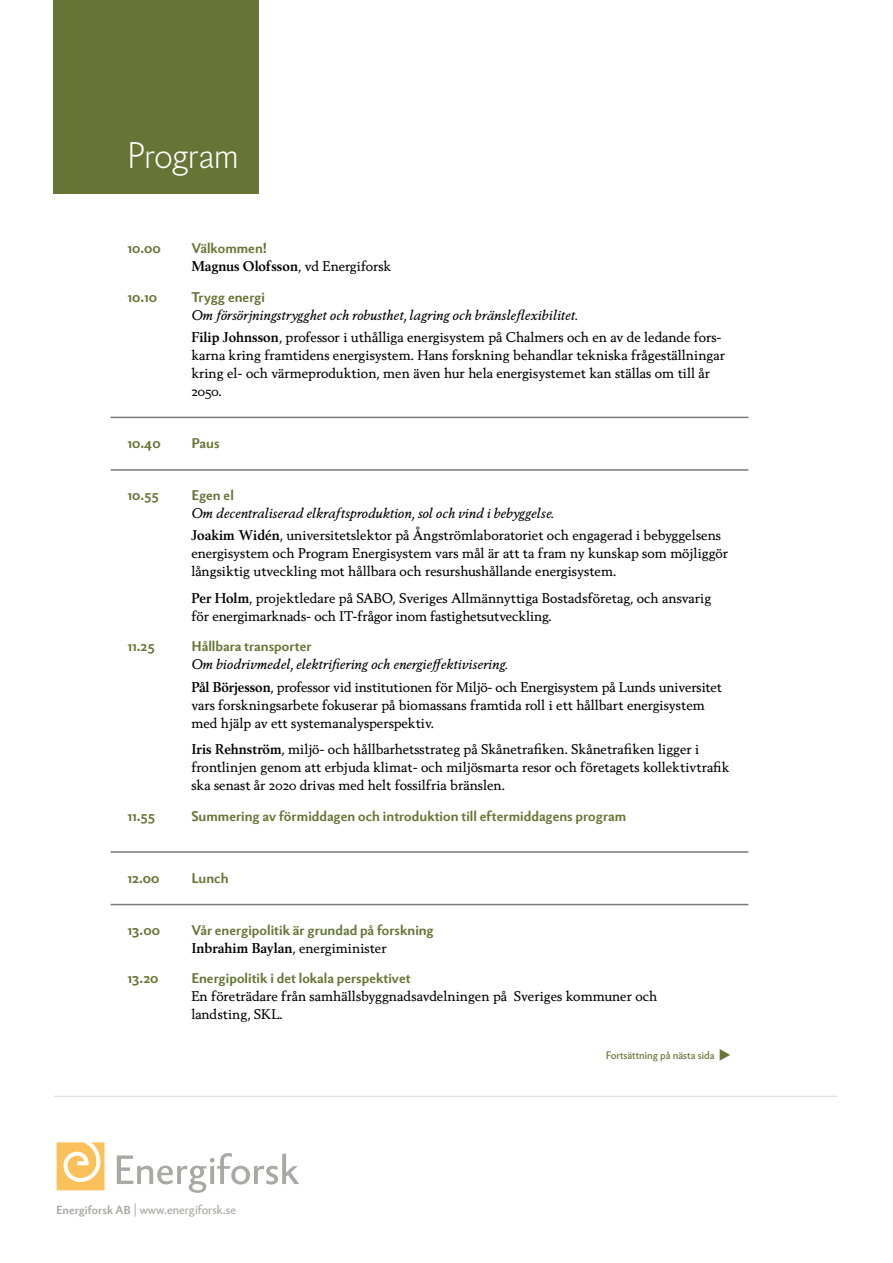
<style>
.page{position:relative;width:893px;height:1263px;background:#fff}
.page>*{position:absolute;margin:0;border:0;box-sizing:border-box;transform-origin:0 0}
.t1{font:300 36px "Berling Nova Sans Pro";letter-spacing:-.005em;color:#fff}
.t2{font:13.5px/18px "Berling Nova Text Pro";color:#000}
.t3{font:700 13.5px "Berling Nova Sans Pro";color:#667535}
.t4{font:italic 13.5px/22.2px "Berling Nova Text Pro";color:#000}
.t5{font:700 13.5px "Berling Nova Text Pro";color:#000}
.t6{font:12px "Berling Nova Sans Pro";color:#a8a8a7}
.t7{font:10.5px "Berling Nova Sans Pro";color:#667535}
.s1{font-weight:400}
.s2{font-weight:700;font-style:normal}
.s3{font-style:normal}
.s4{font-style:italic}
.s5{font-weight:700}
.s6{font-weight:700;font-size:11.25px}
</style>
<div class="page">
<hr style="left:54px;top:1096px;width:783px;height:1px;background:#d5d5d5">
<div style="left:53px;top:0;width:205px;height:193px;background:#667535"></div>
<hr style="left:111px;top:417px;width:637px;height:1px;background:#7c7b7b">
<hr style="left:111px;top:469px;width:637px;height:2px;background:#7c7b7b">
<hr style="left:111px;top:851px;width:637px;height:2px;background:#7c7b7b">
<hr style="left:111px;top:904px;width:637px;height:1px;background:#7c7b7b">
<svg style="left:117px;top:1153px;width:182px;height:40px"></svg>
<svg style="left:57px;top:1142px;width:47px;height:48px"></svg>
<h1 class="t1" style="left:128px;top:130px;width:112px">Program</h1>
<p class="t3" style="left:128px;top:238px;width:35px">10.00</p>
<p class="t3" style="left:191px;top:238px;width:77px">Välkommen!</p>
<p class="t5" style="left:191px;top:257px;width:202px">Magnus Olofsson<span class="s1">, vd Energiforsk</span></p>
<p class="t3" style="left:128px;top:287px;width:31px">10.10</p>
<p class="t3" style="left:191px;top:287px;width:75px">Trygg energi</p>
<p class="t4" style="left:191px;top:304px;width:532px">Om försörjningstrygghet och robusthet, lagring och bränsleflexibilitet.<br><span class="s2">Filip Johnsson</span><span class="s3">, professor i uthålliga energisystem på Chalmers och en av de ledande fors-</span></p>
<p class="t2" style="left:191px;top:346px;width:535px">karna kring framtidens energisystem. Hans forskning behandlar tekniska frågeställningar kring el- och värmeproduktion, men även hur hela energisystemet kan ställas om till år<br>2050.</p>
<p class="t3" style="left:128px;top:433px;width:35px">10.40</p>
<p class="t3" style="left:191px;top:433px;width:30px">Paus</p>
<p class="t3" style="left:128px;top:485px;width:33px">10.55</p>
<p class="t3" style="left:191px;top:485px;width:44px">Egen el</p>
<p class="t2" style="left:191px;top:502px;width:531px;line-height:22.2px"><span class="s4">Om decentraliserad elkraftsproduktion, sol och vind i bebyggelse.<br></span><span class="s5">Joakim Widén</span>, universitetslektor på Ångströmlaboratoriet och engagerad i bebyggelsens</p>
<p class="t2" style="left:191px;top:544px;width:538px">energisystem och Program Energisystem vars mål är att ta fram ny kunskap som möjliggör långsiktig utveckling mot hållbara och resurshushållande energisystem.</p>
<p class="t2" style="left:191px;top:588px;width:521px"><span class="s5">Per Holm</span>, projektledare på SABO, Sveriges Allmännyttiga Bostadsföretag, och ansvarig för energimarknads- och IT-frågor inom fastighetsutveckling.</p>
<p class="t3" style="left:128px;top:637px;width:29px">11.25</p>
<p class="t3" style="left:191px;top:637px;width:122px">Hållbara transporter</p>
<p class="t2" style="left:191px;top:653px;width:532px;line-height:22.2px"><span class="s4">Om biodrivmedel, elektrifiering och energieffektivisering.<br></span><span class="s5">Pål Börjesson</span>, professor vid institutionen för Miljö- och Energisystem på Lunds universitet</p>
<p class="t2" style="left:191px;top:695px;width:515px">vars forskningsarbete fokuserar på biomassans framtida roll i ett hållbart energisystem med hjälp av ett systemanalysperspektiv.</p>
<p class="t2" style="left:191px;top:740px;width:540px"><span class="s5">Iris Rehnström</span>, miljö- och hållbarhetsstrateg på Skånetrafiken. Skånetrafiken ligger i frontlinjen genom att erbjuda klimat- och miljösmarta resor och företagets kollektivtrafik ska senast år 2020 drivas med helt fossilfria bränslen.</p>
<p class="t3" style="left:128px;top:806px;width:29px">11.55</p>
<p class="t3" style="left:191px;top:806px;width:436px">Summering av förmiddagen och introduktion till eftermiddagens program</p>
<p class="t3" style="left:128px;top:868px;width:33px">12.00</p>
<p class="t3" style="left:191px;top:868px;width:39px">Lunch</p>
<p class="t3" style="left:128px;top:920px;width:34px">13.00</p>
<p class="t3" style="left:191px;top:920px;width:244px">Vår energipolitik är grundad på forskning</p>
<p class="t2" style="left:191px;top:938px;width:197px"><span class="s5">Inbrahim Baylan</span>, energiminister</p>
<p class="t3" style="left:128px;top:969px;width:33px">13.20</p>
<p class="t3" style="left:191px;top:969px;width:221px">Energipolitik i det lokala perspektivet</p>
<p class="t2" style="left:191px;top:987px;width:468px">En företrädare från samhällsbyggnadsavdelningen på Sveriges kommuner och landsting, SKL.</p>
<p class="t7" style="left:606px;top:1047px;width:110px">Fortsättning på nästa sida</p>
<p class="t6" style="left:56px;top:1201px;width:181px"><span class="s6">Energiforsk AB</span> | www.energiforsk.se</p>
</div>
